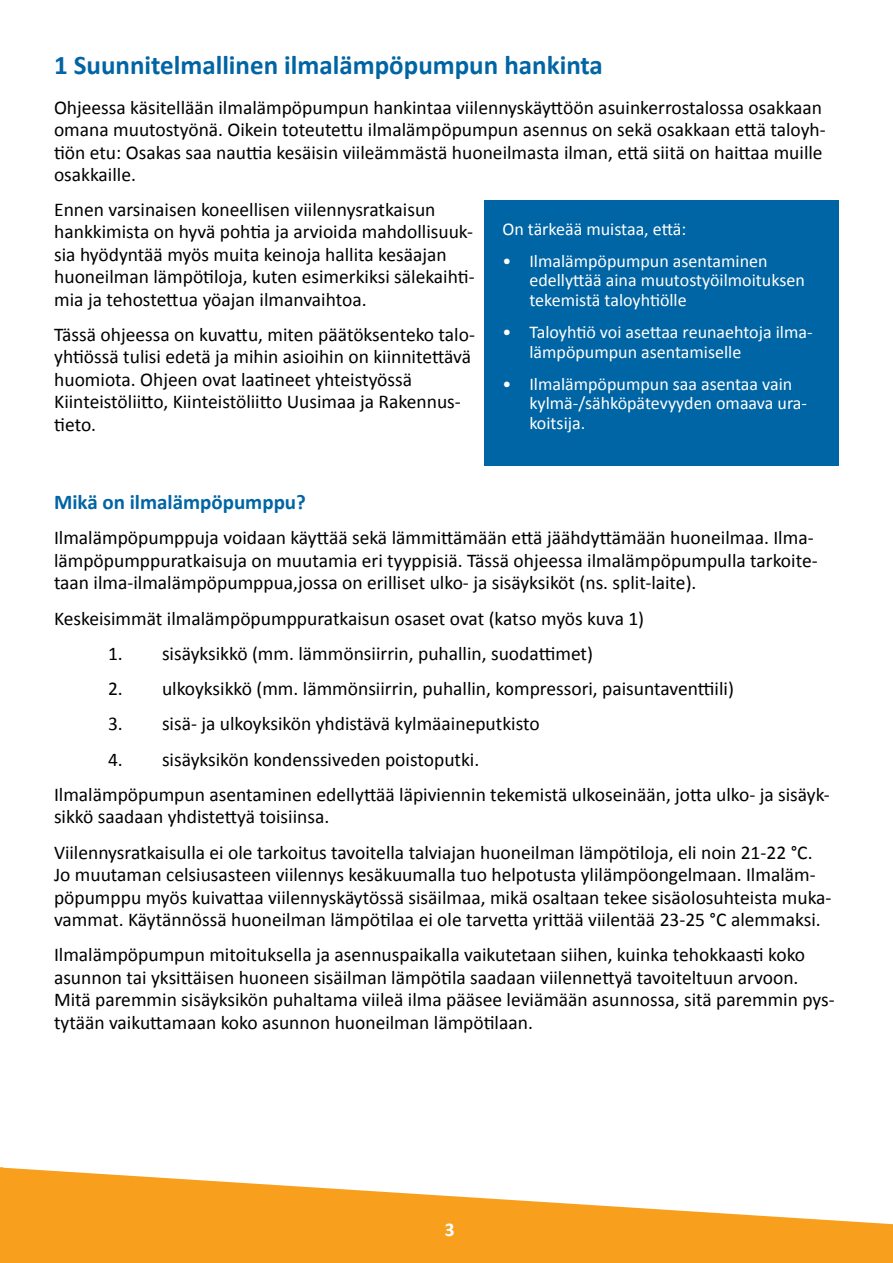
<style>
.page{position:relative;width:893px;height:1263px;background:#fff}
.page>*{position:absolute;margin:0;border:0;box-sizing:border-box;transform-origin:0 0}
.t1{font:700 27px "Calibri";color:#0065a4}
.t2{font:700 21px "Calibri";color:#0065a4}
.t3{font:19.5px/22.5px "Calibri";color:#000}
.t4{font:700 19.5px "Calibri";color:#fff}
.t5{font:18px/19.5px "Calibri";color:#fff}
</style>
<div class="page">
<svg style="left:0;top:1167px;width:893px;height:96px;fill:#f99f1e"></svg>
<div style="left:485px;top:200px;width:354px;height:266px;background:#0065a4"></div>
<h1 class="t1" style="left:54px;top:48px;width:550px">1 Suunnitelmallinen ilmalämpöpumpun hankinta</h1>
<p class="t3" style="left:54px;top:96px;width:773px">Ohjeessa käsitellään ilmalämpöpumpun hankintaa viilennyskäyttöön asuinkerrostalossa osakkaan omana muutostyönä. Oikein toteutettu ilmalämpöpumpun asennus on sekä osakkaan että taloyh&shy;tiön etu: Osakas saa nauttia kesäisin viileämmästä huoneilmasta ilman, että siitä on haittaa muille osakkaille.</p>
<p class="t3" style="left:54px;top:198px;width:422px">Ennen varsinaisen koneellisen viilennysratkaisun hankkimista on hyvä pohtia ja arvioida mahdollisuuk&shy;sia hyödyntää myös muita keinoja hallita kesäajan huoneilman lämpötiloja, kuten esimerkiksi sälekaihti&shy;mia ja tehostettua yöajan ilmanvaihtoa.</p>
<p class="t3" style="left:54px;top:323px;width:422px">Tässä ohjeessa on kuvattu, miten päätöksenteko talo&shy;yhtiössä tulisi edetä ja mihin asioihin on kiinnitettävä huomiota. Ohjeen ovat laatineet yhteistyössä Kiinteistöliitto, Kiinteistöliitto Uusimaa ja Rakennus&shy;tieto.</p>
<p class="t5" style="left:502px;top:219px;width:185px">On tärkeää muistaa, että:</p>
<p class="t5" style="left:529px;top:251px;width:277px;text-indent:-27px">• Ilmalämpöpumpun asentaminen edellyttää aina muutostyöilmoituksen tekemistä taloyhtiölle</p>
<p class="t5" style="left:529px;top:322px;width:285px;text-indent:-27px">• Taloyhtiö voi asettaa reunaehtoja ilma&shy;lämpöpumpun asentamiselle</p>
<p class="t5" style="left:529px;top:374px;width:279px;text-indent:-27px">• Ilmalämpöpumpun saa asentaa vain kylmä-/sähköpätevyyden omaava ura&shy;koitsija.</p>
<p class="t2" style="left:54px;top:489px;width:253px">Mikä on ilmalämpöpumppu?</p>
<p class="t3" style="left:54px;top:527px;width:765px">Ilmalämpöpumppuja voidaan käyttää sekä lämmittämään että jäähdyttämään huoneilmaa. Ilma&shy;lämpöpumppuratkaisuja on muutamia eri tyyppisiä. Tässä ohjeessa ilmalämpöpumpulla tarkoite&shy;taan ilma-ilmalämpöpumppua,jossa on erilliset ulko- ja sisäyksiköt (ns. split-laite).</p>
<p class="t3" style="left:54px;top:607px;width:592px">Keskeisimmät ilmalämpöpumppuratkaisun osaset ovat (katso myös kuva 1)</p>
<p class="t3" style="left:108px;top:642px;width:487px">1. sisäyksikkö (mm. lämmönsiirrin, puhallin, suodattimet)</p>
<p class="t3" style="left:108px;top:677px;width:627px">2. ulkoyksikkö (mm. lämmönsiirrin, puhallin, kompressori, paisuntaventtiili)</p>
<p class="t3" style="left:108px;top:713px;width:433px">3. sisä- ja ulkoyksikön yhdistävä kylmäaineputkisto</p>
<p class="t3" style="left:54px;top:741px;width:777px;line-height:35.2px;text-indent:54px">4. sisäyksikön kondenssiveden poistoputki.<br>Ilmalämpöpumpun asentaminen edellyttää läpiviennin tekemistä ulkoseinään, jotta ulko- ja sisäyk-</p>
<p class="t3" style="left:54px;top:799px;width:760px;line-height:35.2px">sikkö saadaan yhdistettyä toisiinsa.<br>Viilennysratkaisulla ei ole tarkoitus tavoitella talviajan huoneilman lämpötiloja, eli noin 21-22 °C.</p>
<p class="t3" style="left:54px;top:863px;width:779px">Jo muutaman celsiusasteen viilennys kesäkuumalla tuo helpotusta ylilämpöongelmaan. Ilmaläm&shy;pöpumppu myös kuivattaa viilennyskäytössä sisäilmaa, mikä osaltaan tekee sisäolosuhteista muka&shy;vammat. Käytännössä huoneilman lämpötilaa ei ole tarvetta yrittää viilentää 23-25 °C alemmaksi.</p>
<p class="t3" style="left:54px;top:944px;width:782px">Ilmalämpöpumpun mitoituksella ja asennuspaikalla vaikutetaan siihen, kuinka tehokkaasti koko asunnon tai yksittäisen huoneen sisäilman lämpötila saadaan viilennettyä tavoiteltuun arvoon.<br>Mitä paremmin sisäyksikön puhaltama viileä ilma pääsee leviämään asunnossa, sitä paremmin pys&shy;tytään vaikuttamaan koko asunnon huoneilman lämpötilaan.</p>
<p class="t4" style="left:445px;top:1217px;width:11px">3</p>
</div>
